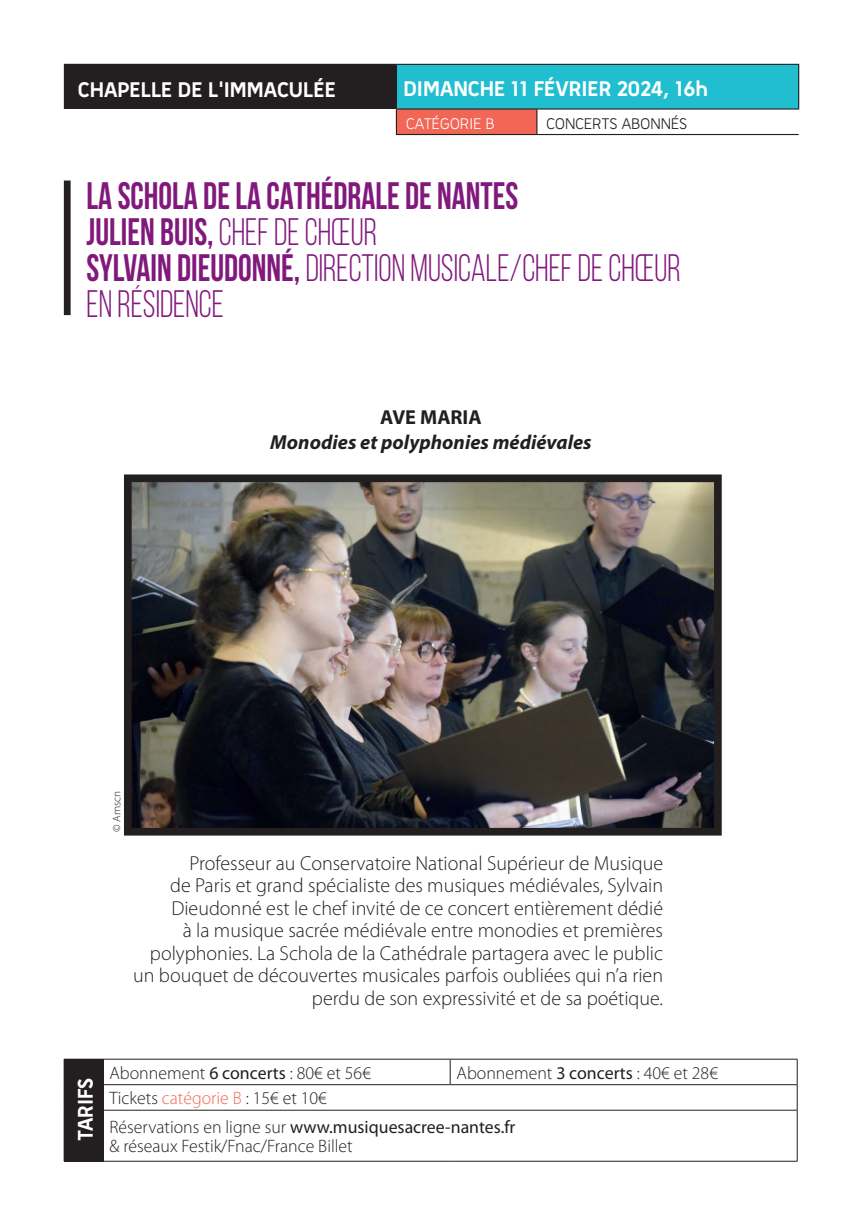
<style>
.page{position:relative;width:862px;height:1212px;background:#fff}
.page>*{position:absolute;margin:0;border:0;box-sizing:border-box;transform-origin:0 0}
.t1{font:700 38.25px/36px "Bebas Neue";color:#81197c;scale:.9 1}
.t2{font:700 24.75px "FNA Cv 2";color:#fff}
.t3{font:300 20.25px/22.5px "Myriad Pro";color:#231f20;text-align:right}
.t4{font:italic 700 20.25px "Myriad Pro";color:#231f20}
.t5{font:700 20.25px "Myriad Pro";color:#231f20}
.t6{font:300 18px/28.3px "Myriad Pro";color:#231f20}
.t7{font:18px "FNA Cv 2";color:#231f20}
.t8{font:18px "FNA Cv 2";color:#fff}
.t9{font:300 11.25px "Myriad Pro";color:#231f20}
.s1{font-weight:400}
.s2{color:#f26656}
</style>
<div class="page">
<img style="left:133px;top:483px;width:579px;height:343px">
<div style="left:124px;top:474px;width:597px;height:361px;border:8px solid #231f20"></div>
<div style="left:64px;top:180px;width:7px;height:135px;background:#231f20"></div>
<div style="left:64px;top:64px;width:332px;height:45px;background:#231f20"></div>
<div style="left:396px;top:64px;width:402px;height:45px;background:#21bed0"></div>
<div style="left:396px;top:109px;width:140px;height:26px;background:#f26656"></div>
<hr style="left:395px;top:65px;width:2px;height:43px;background:#231f20">
<hr style="left:797px;top:65px;width:1px;height:43px;background:#231f20">
<hr style="left:396px;top:64px;width:140px;height:1px;background:#231f20">
<hr style="left:536px;top:64px;width:262px;height:1px;background:#231f20">
<svg style="left:536px;top:110px;width:1px;height:24px"></svg>
<hr style="left:395px;top:110px;width:2px;height:24px;background:#231f20">
<hr style="left:395px;top:134px;width:141px;height:1px;background:#231f20">
<hr style="left:536px;top:134px;width:262px;height:1px;background:#231f20">
<hr style="left:395px;top:108px;width:141px;height:2px;background:#231f20">
<hr style="left:536px;top:108px;width:262px;height:2px;background:#231f20">
<div style="left:64px;top:1059px;width:39px;height:102px;background:#231f20"></div>
<hr style="left:103px;top:1059px;width:347px;height:1px;background:#231f20">
<hr style="left:450px;top:1059px;width:347px;height:1px;background:#231f20">
<svg style="left:449px;top:1059px;width:1px;height:25px"></svg>
<hr style="left:103px;top:1084px;width:347px;height:1px;background:#231f20">
<hr style="left:450px;top:1084px;width:347px;height:1px;background:#231f20">
<svg style="left:796px;top:1059px;width:1px;height:51px"></svg>
<hr style="left:103px;top:1110px;width:347px;height:1px;background:#231f20">
<hr style="left:450px;top:1110px;width:347px;height:1px;background:#231f20">
<hr style="left:796px;top:1110px;width:1px;height:51px;background:#231f20">
<hr style="left:103px;top:1161px;width:347px;height:1px;background:#231f20">
<hr style="left:450px;top:1161px;width:347px;height:1px;background:#231f20">
<svg style="left:103px;top:1060px;width:1px;height:50px"></svg>
<hr style="left:103px;top:1110px;width:1px;height:51px;background:#231f20">
<hr style="left:64px;top:1161px;width:39px;height:1px;background:#231f20">
<p class="t2" style="left:78px;top:77px;width:260px">CHAPELLE DE L’IMMACULÉE</p>
<p class="t2" style="left:403px;top:77px;width:305px">DIMANCHE 11 FÉVRIER 2024, 16h</p>
<p class="t8" style="left:406px;top:115px;width:90px">CATÉGORIE B</p>
<p class="t7" style="left:546px;top:115px;width:142px">CONCERTS ABONNÉS</p>
<h1 class="t1" style="left:87px;top:178px;width:661px">LA SCHOLA DE LA CATHÉDRALE DE NANTES<br>JULIEN BUIS, <span class="s1">CHEF DE CHŒUR<br></span>SYLVAIN DIEUDONNÉ, <span class="s1">DIRECTION MUSICALE/CHEF DE CHŒUR<br>EN RÉSIDENCE</span></h1>
<p class="t5" style="left:380px;top:406px;width:103px">AVE MARIA</p>
<p class="t4" style="left:270px;top:429px;width:323px">Monodies et polyphonies médiévales</p>
<p class="t9" style="left:110px;top:832px;width:43px;rotate:-90deg">© Amscn</p>
<p class="t3" style="left:133px;top:852px;width:531px">Professeur au Conservatoire National Supérieur de Musique<br>de Paris et grand spécialiste des musiques médiévales, Sylvain Dieudonné est le chef invité de ce concert entièrement dédié<br>à la musique sacrée médiévale entre monodies et premières polyphonies. La Schola de la Cathédrale partagera avec le public un bouquet de découvertes musicales parfois oubliées qui n’a rien perdu de son expressivité et de sa poétique.</p>
<p class="t2" style="left:74px;top:1141px;width:65px;rotate:-90deg">TARIFS</p>
<p class="t6" style="left:109px;top:1058px;width:263px">Abonnement <span class="s1">6 concerts</span> : 80€ et 56€</p>
<p class="t6" style="left:456px;top:1058px;width:263px">Abonnement <span class="s1">3 concerts</span> : 40€ et 28€</p>
<p class="t6" style="left:109px;top:1084px;width:407px">Tickets <span class="s2">catégorie B</span> : 15€ et 10€<br>Réservations en ligne sur <span class="s1">www.musiquesacree-nantes.fr</span></p>
<p class="t6" style="left:109px;top:1132px;width:244px">&amp; réseaux Festik/Fnac/France Billet</p>
</div>
